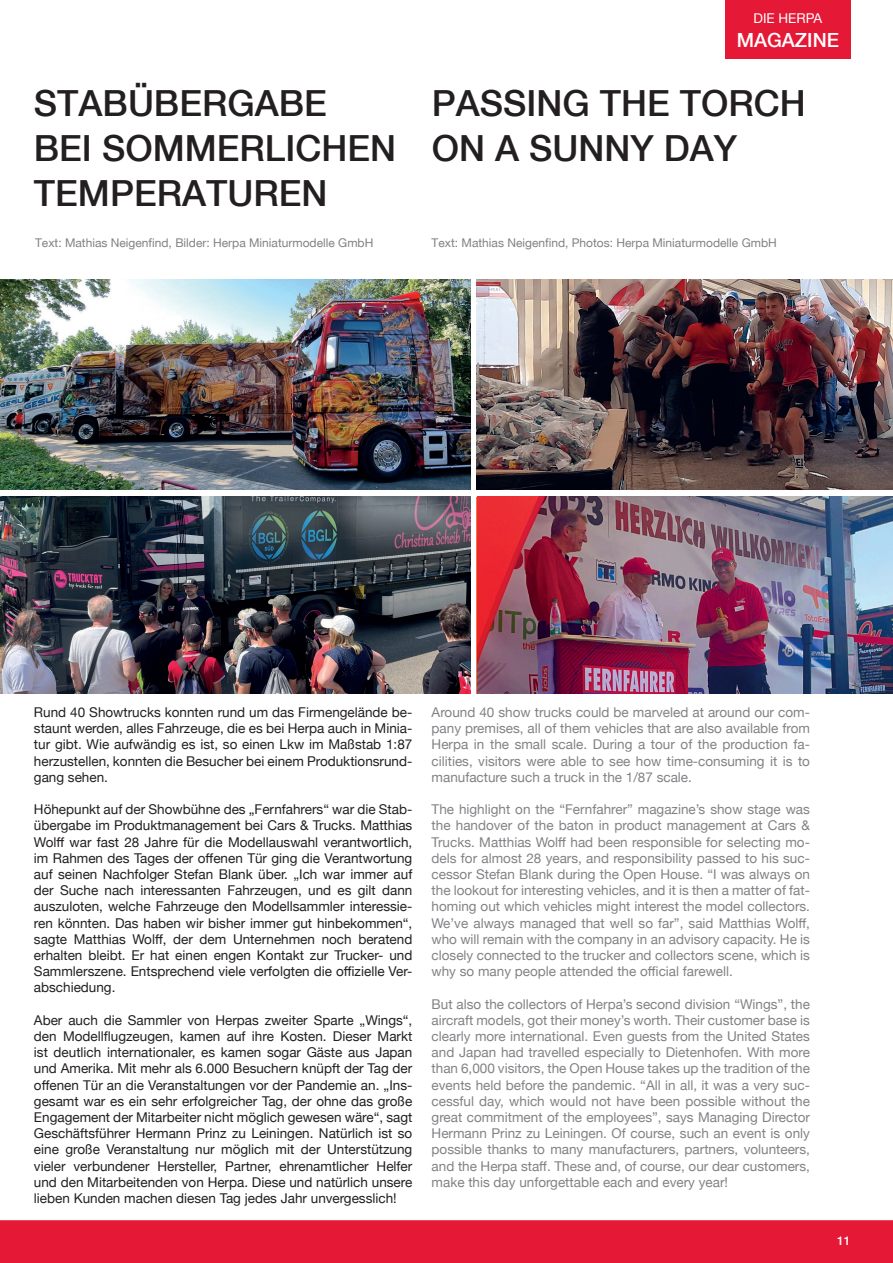
<style>
.page{position:relative;width:893px;height:1263px;background:#fff}
.page>*{position:absolute;margin:0;border:0;box-sizing:border-box;transform-origin:0 0}
.Headline_1{font:500 36px/45px "Helvetica Neue";color:#231f20}
.t1{font:500 19.5px "Helvetica Neue";color:#fff}
.Fliesstext{font:13.5px/16.2px "Helvetica Neue";color:#808285;text-align:justify}
.Fliesstext-2{font:13.5px/16.2px "Helvetica Neue";color:#231f20;text-align:justify}
.t2{font:13.5px "Helvetica Neue";color:#fff}
.Redaktionsangaben{font:12px "Helvetica Neue";color:#808285}
.t3{font:500 12px "Helvetica Neue";color:#fff}
</style>
<div class="page">
<img style="left:0;top:497px;width:471px;height:196px">
<img style="left:0;top:279px;width:471px;height:211px">
<img style="left:477px;top:497px;width:416px;height:196px">
<img style="left:477px;top:279px;width:416px;height:211px">
<div style="left:725px;top:0;width:125px;height:58px;background:#e51836"></div>
<div style="left:0;top:1220px;width:893px;height:43px;background:#e51836"></div>
<p class="Headline_1" style="left:34px;top:80px;width:294px">STABÜBERGABE</p>
<p class="Headline_1" style="left:34px;top:125px;width:364px">BEI SOMMERLICHEN<br>TEMPERATUREN</p>
<p class="Redaktionsangaben" style="left:35px;top:236px;width:340px">Text: Mathias Neigenfind, Bilder: Herpa Miniaturmodelle GmbH</p>
<p class="t2" style="left:753px;top:9px;width:70px">DIE HERPA</p>
<h2 class="t1" style="left:737px;top:28px;width:104px">MAGAZINE</h2>
<p class="Headline_1" style="left:432px;top:81px;width:376px">PASSING THE TORCH<br>ON A SUNNY DAY</p>
<p class="Redaktionsangaben" style="left:432px;top:236px;width:347px">Text: Mathias Neigenfind, Photos: Herpa Miniaturmodelle GmbH</p>
<p class="Fliesstext-2" style="left:34px;top:705px;width:380px">Rund 40 Showtrucks konnten rund um das Firmengelände be&shy;staunt werden, alles Fahrzeuge, die es bei Herpa auch in Minia&shy;tur gibt. Wie aufwändig es ist, so einen Lkw im Maßstab 1:87 herzustellen, konnten die Besucher bei einem Produktionsrund&shy;gang sehen.</p>
<p class="Fliesstext-2" style="left:34px;top:802px;width:380px">Höhepunkt auf der Showbühne des „Fernfahrers“ war die Stab&shy;übergabe im Produktmanagement bei Cars &amp; Trucks. Matthias Wolff war fast 28 Jahre für die Modellauswahl verantwortlich, im Rahmen des Tages der offenen Tür ging die Verantwortung auf seinen Nachfolger Stefan Blank über. „Ich war immer auf der Suche nach interessanten Fahrzeugen, und es gilt dann auszuloten, welche Fahrzeuge den Modellsammler interessie&shy;ren könnten. Das haben wir bisher immer gut hinbekommen“, sagte Matthias Wolff, der dem Unternehmen noch beratend erhalten bleibt. Er hat einen engen Kontakt zur Trucker- und Sammlerszene. Entsprechend viele verfolgten die offizielle Ver&shy;abschiedung.</p>
<p class="Fliesstext-2" style="left:34px;top:1013px;width:380px">Aber auch die Sammler von Herpas zweiter Sparte „Wings“, den Modellflugzeugen, kamen auf ihre Kosten. Dieser Markt ist deutlich internationaler, es kamen sogar Gäste aus Japan und Amerika. Mit mehr als 6.000 Besuchern knüpft der Tag der offenen Tür an die Veranstaltungen vor der Pandemie an. „Ins&shy;gesamt war es ein sehr erfolgreicher Tag, der ohne das große Engagement der Mitarbeiter nicht möglich gewesen wäre“, sagt Geschäftsführer Hermann Prinz zu Leiningen. Natürlich ist so eine große Veranstaltung nur möglich mit der Unterstützung vieler verbundener Hersteller, Partner, ehrenamtlicher Helfer und den Mitarbeitenden von Herpa. Diese und natürlich unsere lieben Kunden machen diesen Tag jedes Jahr unvergesslich!</p>
<p class="Fliesstext" style="left:432px;top:705px;width:380px">Around 40 show trucks could be marveled at around our com&shy;pany premises, all of them vehicles that are also available from Herpa in the small scale. During a tour of the production fa&shy;cilities, visitors were able to see how time-consuming it is to manufacture such a truck in the 1/87 scale.</p>
<p class="Fliesstext" style="left:432px;top:802px;width:380px">The highlight on the “Fernfahrer” magazine’s show stage was the handover of the baton in product management at Cars &amp; Trucks. Matthias Wolff had been responsible for selecting mo&shy;dels for almost 28 years, and responsibility passed to his suc&shy;cessor Stefan Blank during the Open House. “I was always on the lookout for interesting vehicles, and it is then a matter of fat&shy;homing out which vehicles might interest the model collectors.<br>We’ve always managed that well so far”, said Matthias Wolff, who will remain with the company in an advisory capacity. He is closely connected to the trucker and collectors scene, which is why so many people attended the official farewell.</p>
<p class="Fliesstext" style="left:432px;top:996px;width:380px">But also the collectors of Herpa’s second division “Wings”, the aircraft models, got their money’s worth. Their customer base is clearly more international. Even guests from the United States and Japan had travelled especially to Dietenhofen. With more than 6,000 visitors, the Open House takes up the tradition of the events held before the pandemic. “All in all, it was a very suc&shy;cessful day, which would not have been possible without the great commitment of the employees”, says Managing Director Hermann Prinz zu Leiningen. Of course, such an event is only possible thanks to many manufacturers, partners, volunteers, and the Herpa staff. These and, of course, our dear customers, make this day unforgettable each and every year!</p>
<p class="t3" style="left:837px;top:1233px;width:15px">11</p>
</div>
